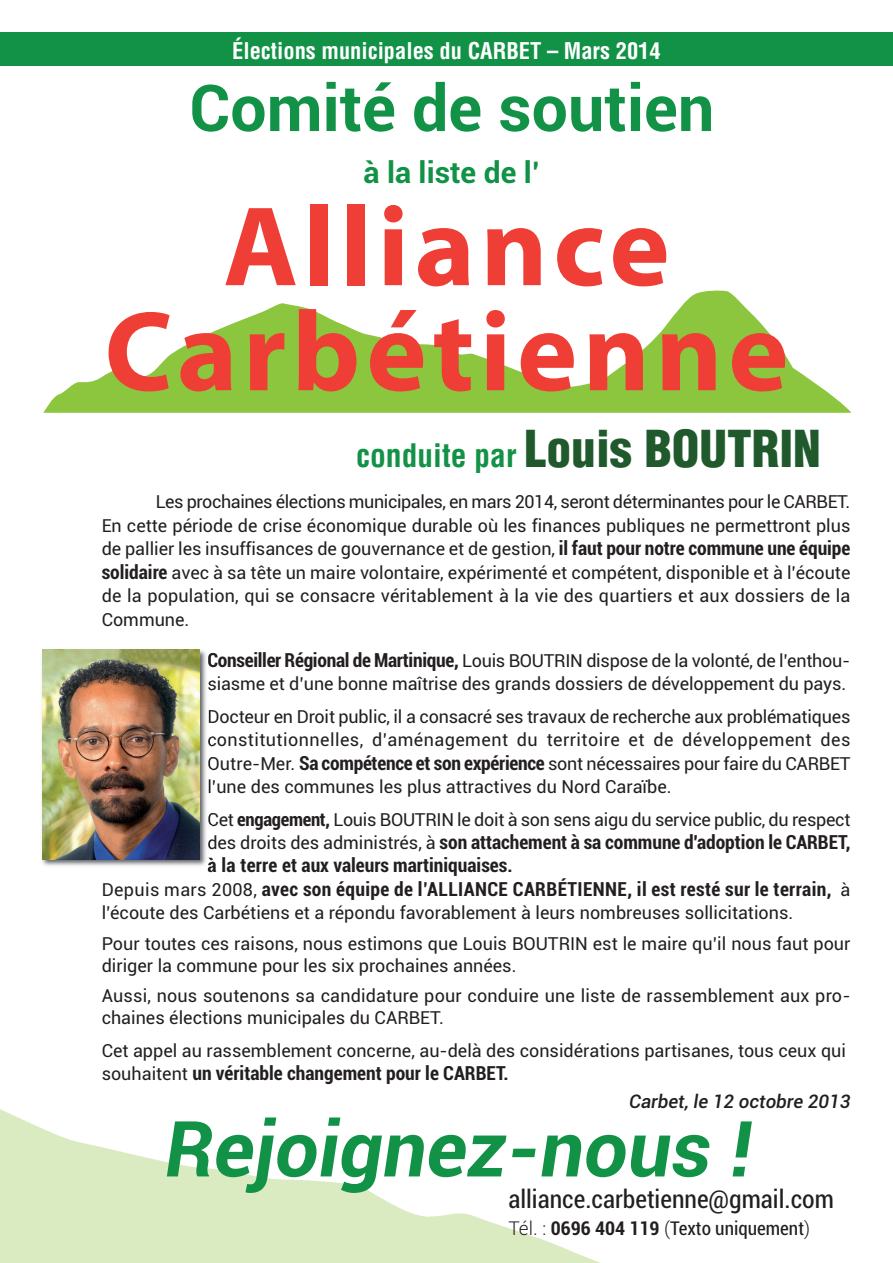
<style>
.page{position:relative;width:893px;height:1263px;background:#fff}
.page>*{position:absolute;margin:0;border:0;box-sizing:border-box;transform-origin:0 0}
.t1{font:italic 700 77.4px "Roboto";color:#119246}
.t2{font:700 64.5px "Roboto";color:#119246}
.t3{font:900 condensed 49.65px "Helvetica";color:#1f592c}
.t4{font:700 30px "Roboto";color:#119246}
.t5{font:condensed 25.5px "Roboto";color:#231f20}
.t6{font:700 condensed 22.5px "Helvetica";color:#fff}
.t7{font:700 condensed 19.5px "Roboto";color:#231f20}
.t8{font:700 condensed 19.5px "Roboto";letter-spacing:.02em;color:#231f20}
.t9{font:condensed 19.05px "Roboto";color:#231f20}
.t10{font:italic 500 18.75px "Roboto";color:#231f20}
.t11{font:18px/23.4px "Roboto";color:#231f20}
.s1{font-weight:700;font-size:31.65px;color:#119246}
.s2{font-weight:700;font-stretch:condensed;font-size:19.5px}
.s3{font-weight:700;font-stretch:condensed;font-size:18.75px}
.s4{font-weight:400;font-stretch:normal;font-size:18px}
.s5{font-weight:300;font-stretch:normal}
.s6{font-weight:700}
</style>
<div class="page">
<div style="left:0;top:32px;width:892px;height:34px;background:#119246"></div>
<svg style="left:43px;top:290px;width:807px;height:123px"></svg>
<svg style="left:225px;top:208px;width:71px;height:77px"></svg>
<div style="left:310px;top:204px;width:18px;height:81px;background:#ee3e35"></div>
<div style="left:348px;top:204px;width:17px;height:81px;background:#ee3e35"></div>
<svg style="left:384px;top:205px;width:19px;height:80px"></svg>
<svg style="left:418px;top:228px;width:51px;height:58px"></svg>
<svg style="left:487px;top:228px;width:54px;height:57px"></svg>
<svg style="left:557px;top:228px;width:45px;height:58px"></svg>
<svg style="left:613px;top:228px;width:53px;height:58px"></svg>
<svg style="left:109px;top:312px;width:61px;height:79px"></svg>
<svg style="left:180px;top:333px;width:51px;height:58px;background:#d4683e"></svg>
<svg style="left:250px;top:333px;width:34px;height:57px;background:#c87138"></svg>
<svg style="left:298px;top:309px;width:59px;height:82px;background:#d07d4d"></svg>
<svg style="left:370px;top:310px;width:53px;height:81px"></svg>
<svg style="left:434px;top:319px;width:37px;height:72px;background:#d78058"></svg>
<svg style="left:486px;top:310px;width:19px;height:80px;background:#ed6256"></svg>
<svg style="left:521px;top:333px;width:53px;height:58px"></svg>
<svg style="left:589px;top:333px;width:54px;height:57px"></svg>
<svg style="left:662px;top:333px;width:54px;height:57px;background:#cf6837"></svg>
<svg style="left:732px;top:333px;width:53px;height:58px;background:#d16e3f"></svg>
<img style="left:0;top:1109px;width:600px;height:154px">
<img style="left:42px;top:649px;width:169px;height:222px">
<img style="left:208px;top:652px;width:3px;height:16px">
<svg style="left:208px;top:679px;width:3px;height:11px"></svg>
<svg style="left:209px;top:710px;width:2px;height:13px"></svg>
<svg style="left:208px;top:736px;width:3px;height:10px"></svg>
<svg style="left:208px;top:757px;width:3px;height:13px"></svg>
<svg style="left:209px;top:779px;width:2px;height:14px"></svg>
<svg style="left:208px;top:813px;width:3px;height:13px"></svg>
<svg style="left:208px;top:838px;width:3px;height:11px"></svg>
<img style="left:208px;top:857px;width:3px;height:14px">
<img style="left:43px;top:650px;width:157px;height:209px">
<p class="t6" style="left:232px;top:37px;width:430px">Élections municipales du CARBET – Mars 2014</p>
<h2 class="t2" style="left:189px;top:63px;width:527px">Comité de soutien</h2>
<h3 class="t4" style="left:363px;top:151px;width:178px">à la liste de l’</h3>
<h3 class="t3" style="left:356px;top:417px;width:466px"><span class="s1">conduite par</span> Louis BOUTRIN</h3>
<p class="t11" style="left:102px;top:490px;width:750px;text-align:justify;text-indent:54px">Les prochaines élections municipales, en mars 2014, seront déterminantes pour le CARBET.<br>En cette période de crise économique durable où les finances publiques ne permettront plus de pallier les insuffisances de gouvernance et de gestion, <span class="s2">il faut pour notre commune une équipe solidaire</span> avec à sa tête un maire volontaire, expérimenté et compétent, disponible et à l’écoute de la population, qui se consacre véritablement à la vie des quartiers et aux dossiers de la Commune.</p>
<p class="t11" style="left:207px;top:648px;width:644px"><span class="s2">Conseiller Régional de Martinique,</span> Louis BOUTRIN dispose de la volonté, de l’enthou&shy;siasme et d’une bonne maîtrise des grands dossiers de développement du pays.</p>
<p class="t11" style="left:207px;top:704px;width:645px;text-align:justify">Docteur en Droit public, il a consacré ses travaux de recherche aux problématiques constitutionnelles, d’aménagement du territoire et de développement des Outre-Mer. <span class="s2">Sa compétence et son expérience</span> sont nécessaires pour faire du CARBET l’une des communes les plus attractives du Nord Caraïbe.</p>
<p class="t11" style="left:207px;top:807px;width:645px">Cet <span class="s3">engagement,</span> Louis BOUTRIN le doit à son sens aigu du service public, du respect</p>
<p class="t7" style="left:207px;top:828px;width:645px"><span class="s4">des droits des administrés, à</span> son attachement à sa commune d'adoption le CARBET,</p>
<p class="t7" style="left:207px;top:852px;width:307px">à la terre et aux valeurs martiniquaises.</p>
<p class="t8" style="left:102px;top:875px;width:750px"><span class="s4">Depuis mars 2008,</span> avec son équipe de l’ALLIANCE CARBÉTIENNE, il est resté sur le terrain, <span class="s4">à</span></p>
<p class="t11" style="left:102px;top:897px;width:750px;line-height:30.8px">l’écoute des Carbétiens et a répondu favorablement à leurs nombreuses sollicitations.<br>Pour toutes ces raisons, nous estimons que Louis BOUTRIN est le maire qu’il nous faut pour</p>
<p class="t11" style="left:102px;top:949px;width:750px;line-height:30.8px">diriger la commune pour les six prochaines années.<br>Aussi, nous soutenons sa candidature pour conduire une liste de rassemblement aux pro-</p>
<p class="t11" style="left:102px;top:1000px;width:746px;line-height:32.5px">chaines élections municipales du CARBET.<br>Cet appel au rassemblement concerne, au-delà des considérations partisanes, tous ceux qui</p>
<p class="t7" style="left:102px;top:1059px;width:409px"><span class="s4">souhaitent</span> un véritable changement pour le CARBET.</p>
<p class="t10" style="left:629px;top:1088px;width:223px">Carbet, le 12 octobre 2013</p>
<h1 class="t1" style="left:165px;top:1094px;width:588px">Rejoignez-nous !</h1>
<h3 class="t5" style="left:508px;top:1181px;width:327px">alliance.carbetienne@gmail.com</h3>
<p class="t9" style="left:508px;top:1215px;width:303px"><span class="s5">Tél. :</span> <span class="s6">0696 404 119</span> <span class="s5">(</span>Texto uniquement<span class="s5">)</span></p>
</div>
